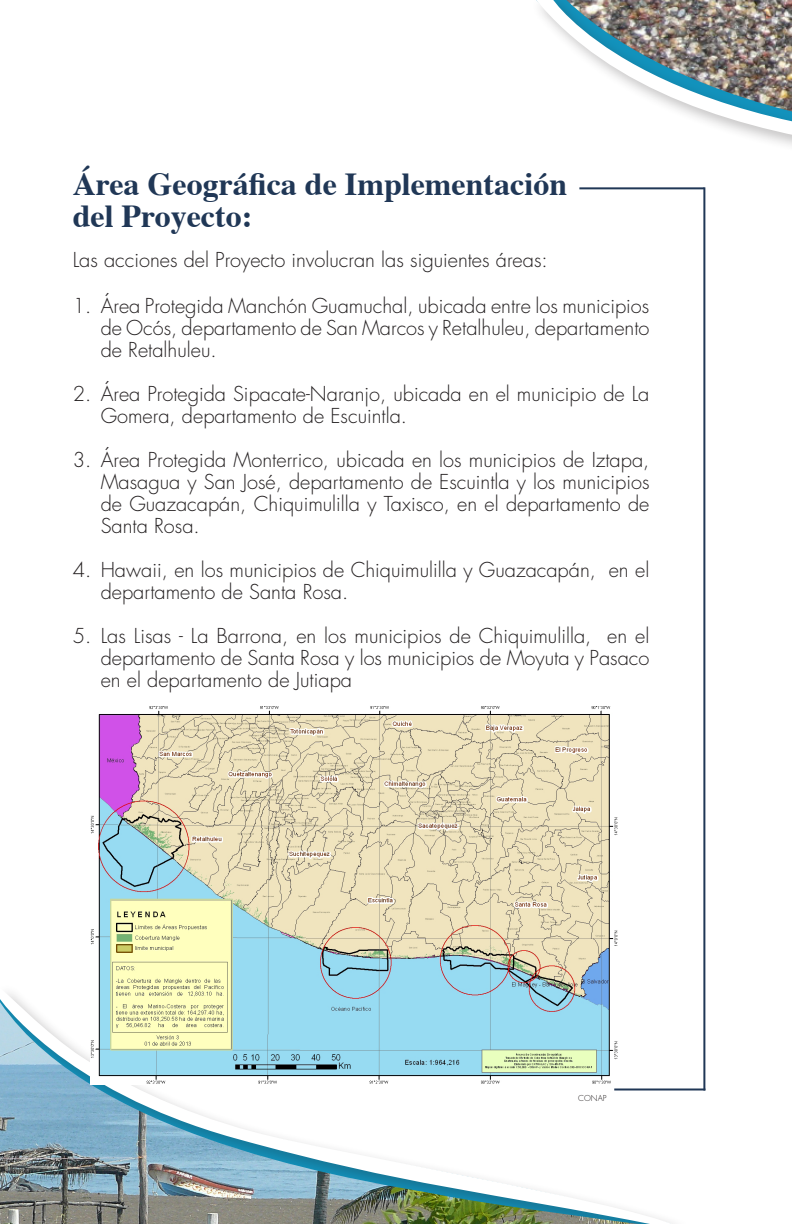
<style>
.page{position:relative;width:792px;height:1224px;background:#fff}
.page>*{position:absolute;margin:0;border:0;box-sizing:border-box;transform-origin:0 0}
.t1{font:700 32px "Times";color:#203756}
.t2{font:300 20px/22px "Futura";color:#231f20;text-align:justify}
.t3{font:300 8px "Futura";color:#231f20}
</style>
<div class="page">
<svg style="left:536px;top:0;width:256px;height:268px"></svg>
<img style="left:0;top:1002px;width:638px;height:222px">
<img style="left:566px;top:0;width:226px;height:112px">
<hr style="left:579px;top:187px;width:125px;height:2px;background:#203756">
<hr style="left:703px;top:187px;width:2px;height:904px;background:#203756">
<hr style="left:614px;top:1089px;width:91px;height:2px;background:#203756">
<img style="left:90px;top:706px;width:532px;height:378px">
<p class="t1" style="left:73px;top:163px;width:496px">Área Geográfica de Implementación</p>
<p class="t1" style="left:73px;top:195px;width:181px">del Proyecto:</p>
<p class="t2" style="left:73px;top:249px;width:477px">Las acciones del Proyecto involucran las siguientes áreas:</p>
<p class="t2" style="left:101px;top:295px;width:550px;text-indent:-28px">1. Área Protegida Manchón Guamuchal, ubicada entre los municipios de Ocós, departamento de San Marcos y Retalhuleu, departamento de Retalhuleu.</p>
<p class="t2" style="left:101px;top:383px;width:550px;text-indent:-28px">2. Área Protegida Sipacate-Naranjo, ubicada en el municipio de La<br>Gomera, departamento de Escuintla.</p>
<p class="t2" style="left:101px;top:449px;width:550px;text-indent:-28px">3. Área Protegida Monterrico, ubicada en los municipios de Iztapa, Masagua y San José, departamento de Escuintla y los municipios de Guazacapán, Chiquimulilla y Taxisco, en el departamento de Santa Rosa.</p>
<p class="t2" style="left:101px;top:559px;width:550px;text-indent:-28px">4. Hawaii, en los municipios de Chiquimulilla y Guazacapán, en el departamento de Santa Rosa.</p>
<p class="t2" style="left:101px;top:625px;width:550px;text-indent:-28px">5. Las Lisas - La Barrona, en los municipios de Chiquimulilla, en el departamento de Santa Rosa y los municipios de Moyuta y Pasaco en el departamento de Jutiapa</p>
<p class="t3" style="left:578px;top:1093px;width:30px">CONAP</p>
</div>
